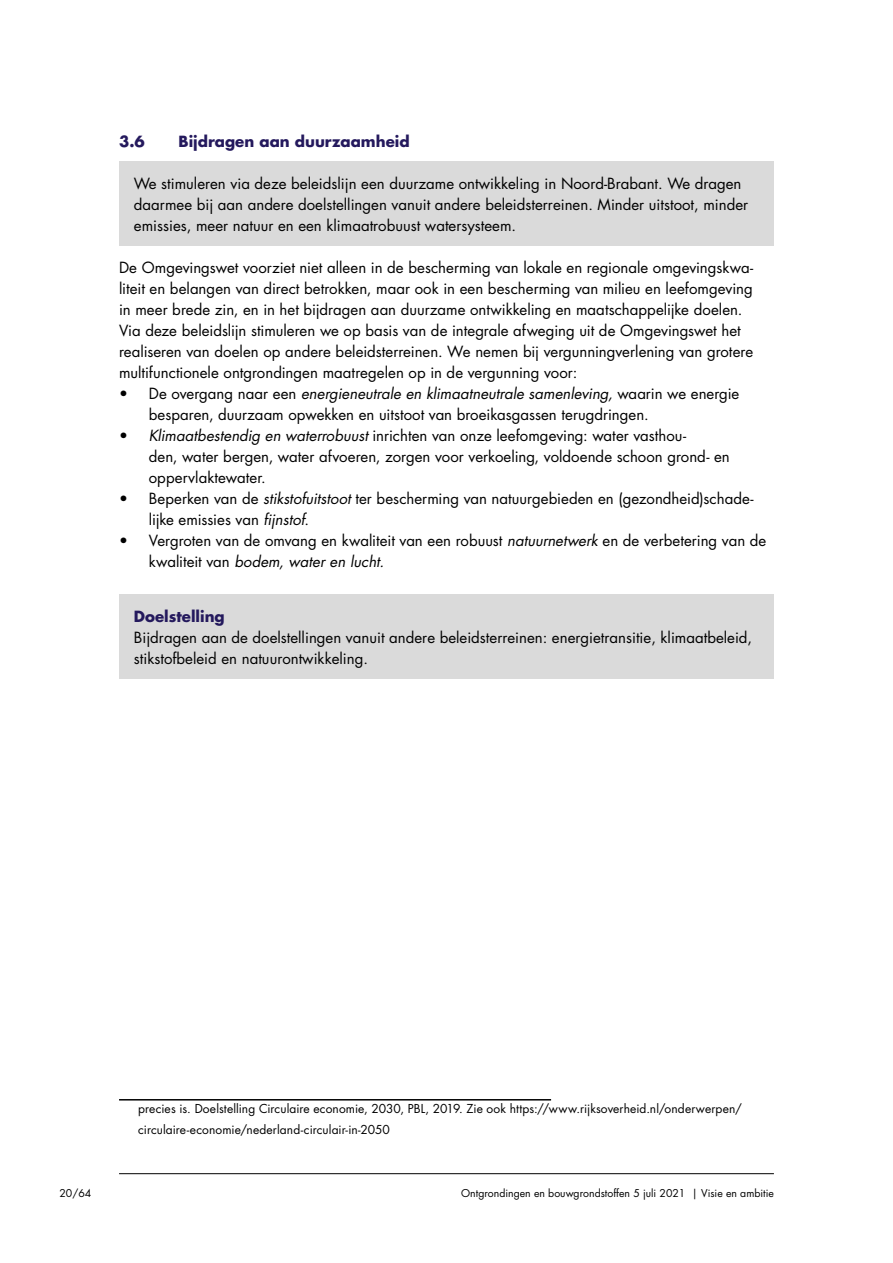
<style>
.page{position:relative;width:893px;height:1263px;background:#fff}
.page>*{position:absolute;margin:0;border:0;box-sizing:border-box;transform-origin:0 0}
.t1{font:15px/21px "Futura Std";color:#000}
.t2{font:700 15px "Futura Std";color:#24195d}
.t3{font:12px/21px "Futura Std";letter-spacing:.005em;color:#000}
.t4{font:10.5px "Futura Std";color:#000}
.s1{font-style:italic}
</style>
<div class="page">
<hr style="left:119px;top:1173px;width:655px;height:1px;background:#000">
<div style="left:119px;top:162px;width:655px;height:84px;background:#dadada"></div>
<div style="left:119px;top:594px;width:655px;height:84px;background:#dadada"></div>
<hr style="left:119px;top:1099px;width:432px;height:1px;background:#000">
<p class="t2" style="left:119px;top:132px;width:27px">3.6</p>
<p class="t2" style="left:179px;top:132px;width:232px">Bijdragen aan duurzaamheid</p>
<p class="t1" style="left:134px;top:173px;width:616px">We stimuleren via deze beleidslijn een duurzame ontwikkeling in Noord-Brabant. We dragen daarmee bij aan andere doelstellingen vanuit andere beleidsterreinen. Minder uitstoot, minder emissies, meer natuur en een klimaatrobuust watersysteem.</p>
<p class="t1" style="left:119px;top:257px;width:636px">De Omgevingswet voorziet niet alleen in de bescherming van lokale en regionale omgevingskwa&shy;liteit en belangen van direct betrokken, maar ook in een bescherming van milieu en leefomgeving in meer brede zin, en in het bijdragen aan duurzame ontwikkeling en maatschappelijke doelen.<br>Via deze beleidslijn stimuleren we op basis van de integrale afweging uit de Omgevingswet het realiseren van doelen op andere beleidsterreinen. We nemen bij vergunningverlening van grotere multifunctionele ontgrondingen maatregelen op in de vergunning voor:</p>
<p class="t1" style="left:149px;top:383px;width:592px;text-indent:-30px">• De overgang naar een <span class="s1">energieneutrale en klimaatneutrale samenleving,</span> waarin we energie besparen, duurzaam opwekken en uitstoot van broeikasgassen terugdringen.</p>
<p class="t1" style="left:149px;top:425px;width:583px;text-indent:-30px">• <span class="s1">Klimaatbestendig en waterrobuust</span> inrichten van onze leefomgeving: water vasthou-<br>den, water bergen, water afvoeren, zorgen voor verkoeling, voldoende schoon grond- en oppervlaktewater.</p>
<p class="t1" style="left:149px;top:488px;width:606px;text-indent:-30px">• Beperken van de <span class="s1">stikstofuitstoot</span> ter bescherming van natuurgebieden en (gezondheid)schade&shy;lijke emissies van <span class="s1">fijnstof</span>.</p>
<p class="t1" style="left:149px;top:530px;width:619px;text-indent:-30px">• Vergroten van de omvang en kwaliteit van een robuust <span class="s1">natuurnetwerk</span> en de verbetering van de kwaliteit van <span class="s1">bodem, water en lucht.</span></p>
<p class="t2" style="left:134px;top:606px;width:92px">Doelstelling</p>
<p class="t1" style="left:134px;top:627px;width:620px">Bijdragen aan de doelstellingen vanuit andere beleidsterreinen: energietransitie, klimaatbeleid, stikstofbeleid en natuurontwikkeling.</p>
<p class="t3" style="left:138px;top:1099px;width:605px">precies is. Doelstelling Circulaire economie, 2030, PBL, 2019. Zie ook https://www.rijksoverheid.nl/onderwerpen/ circulaire-economie/nederland-circulair-in-2050</p>
<p class="t4" style="left:60px;top:1187px;width:33px">20/64</p>
<p class="t4" style="left:461px;top:1187px;width:314px">Ontgrondingen en bouwgrondstoffen 5 juli 2021 | Visie en ambitie</p>
</div>
